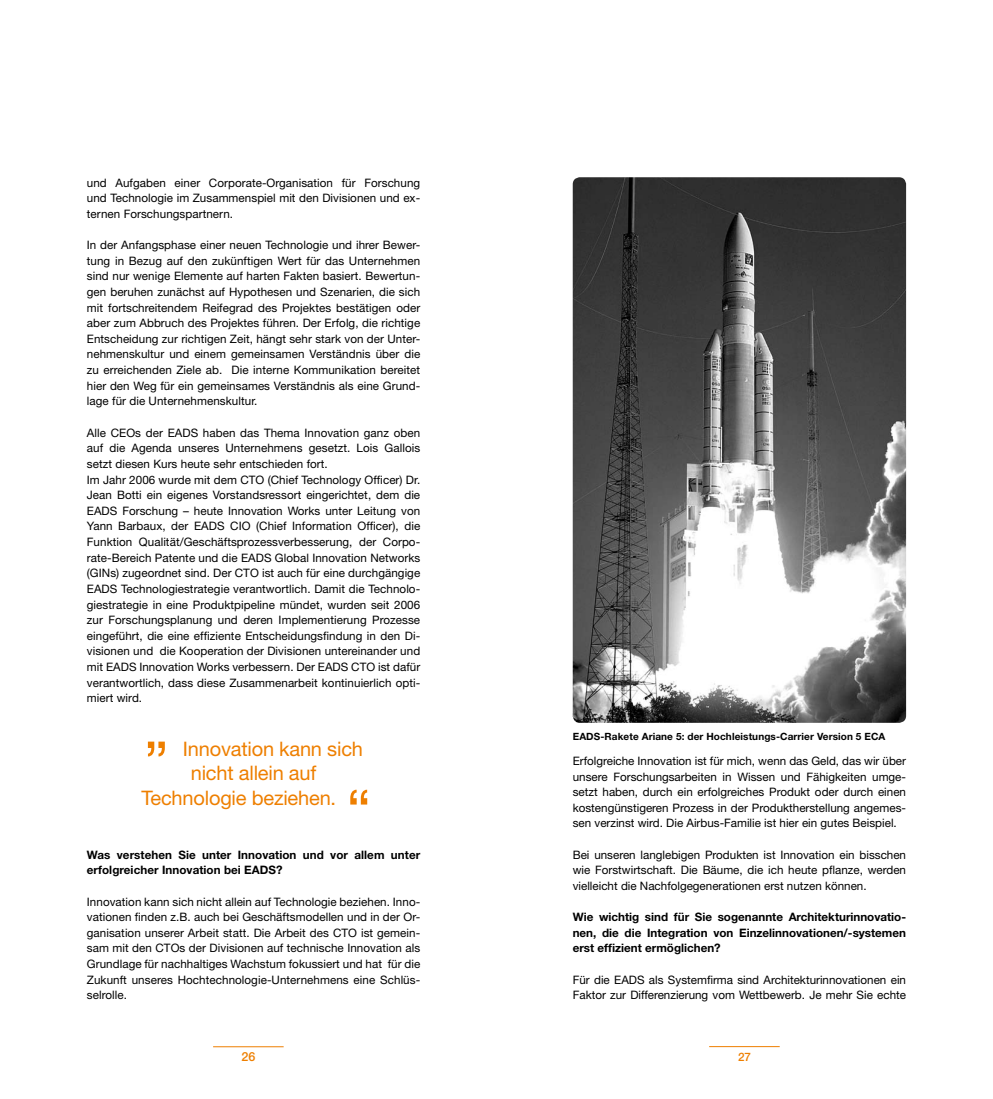
<style>
.page{position:relative;width:993px;height:1099px;background:#fff}
.page>*{position:absolute;margin:0;border:0;box-sizing:border-box;transform-origin:0 0}
.t1{font:57.5px "Helvetica Neue";color:#ee7f00}
.t2{font:20px "Helvetica Neue";letter-spacing:-.01em;color:#ee7f00}
.t3{font:500 12.5px "Helvetica Neue";color:#ee7f00}
.t4{font:11.62px/15.6px "Helvetica Neue";letter-spacing:.005em;color:#000;text-align:justify}
.t5{font:700 11.62px/15.6px "Helvetica Neue";letter-spacing:.005em;color:#000}
.t6{font:500 11.62px "Helvetica Neue";color:#ee7f00}
.t7{font:700 10px "Helvetica Neue";letter-spacing:.01em;color:#000}
</style>
<div class="page">
<img style="left:572px;top:177px;width:333px;height:545px">
<hr style="left:709px;top:1046px;width:70px;height:1px;background:#ee7f00">
<hr style="left:213px;top:1046px;width:70px;height:1px;background:#ee7f00">
<p class="t4" style="left:87px;top:174px;width:335px">und Aufgaben einer Corporate-Organisation für Forschung und Technologie im Zusammenspiel mit den Divisionen und ex&shy;ternen Forschungspartnern.</p>
<p class="t4" style="left:87px;top:237px;width:335px">In der Anfangsphase einer neuen Technologie und ihrer Bewer&shy;tung in Bezug auf den zukünftigen Wert für das Unternehmen sind nur wenige Elemente auf harten Fakten basiert. Bewertun&shy;gen beruhen zunächst auf Hypothesen und Szenarien, die sich mit fortschreitendem Reifegrad des Projektes bestätigen oder aber zum Abbruch des Projektes führen. Der Erfolg, die richtige Entscheidung zur richtigen Zeit, hängt sehr stark von der Unter&shy;nehmenskultur und einem gemeinsamen Verständnis über die zu erreichenden Ziele ab. Die interne Kommunikation bereitet hier den Weg für ein gemeinsames Verständnis als eine Grund&shy;lage für die Unternehmenskultur.</p>
<p class="t4" style="left:87px;top:424px;width:335px;text-align:left">Alle CEOs der EADS haben das Thema Innovation ganz oben auf die Agenda unseres Unternehmens gesetzt. Lois Gallois setzt diesen Kurs heute sehr entschieden fort.<br>Im Jahr 2006 wurde mit dem CTO (Chief Technology Officer) Dr.<br>Jean Botti ein eigenes Vorstandsressort eingerichtet, dem die EADS Forschung – heute Innovation Works unter Leitung von Yann Barbaux, der EADS CIO (Chief Information Officer), die Funktion Qualität/Geschäftsprozessverbesserung, der Corpo&shy;rate-Bereich Patente und die EADS Global Innovation Networks (GINs) zugeordnet sind. Der CTO ist auch für eine durchgängige EADS Technologiestrategie verantwortlich. Damit die Technolo&shy;giestrategie in eine Produktpipeline mündet, wurden seit 2006 zur Forschungsplanung und deren Implementierung Prozesse eingeführt, die eine effiziente Entscheidungsfindung in den Di&shy;visionen und die Kooperation der Divisionen untereinander und mit EADS Innovation Works verbessern. Der EADS CTO ist dafür verantwortlich, dass diese Zusammenarbeit kontinuierlich opti&shy;miert wird.</p>
<h1 class="t1" style="left:144px;top:693px;width:26px">„</h1>
<h2 class="t2" style="left:183px;top:736px;width:181px">Innovation kann sich</h2>
<h2 class="t2" style="left:191px;top:760px;width:127px">nicht allein auf</h2>
<h2 class="t2" style="left:141px;top:785px;width:196px">Technologie beziehen.</h2>
<h1 class="t1" style="left:346px;top:776px;width:26px">“</h1>
<p class="t5" style="left:87px;top:846px;width:335px">Was verstehen Sie unter Innovation und vor allem unter erfolgreicher Innovation bei EADS?</p>
<p class="t4" style="left:87px;top:893px;width:335px">Innovation kann sich nicht allein auf Technologie beziehen. Inno&shy;vationen finden z.B. auch bei Geschäftsmodellen und in der Or&shy;ganisation unserer Arbeit statt. Die Arbeit des CTO ist gemein&shy;sam mit den CTOs der Divisionen auf technische Innovation als Grundlage für nachhaltiges Wachstum fokussiert und hat für die Zukunft unseres Hochtechnologie-Unternehmens eine Schlüs&shy;selrolle.</p>
<p class="t7" style="left:572px;top:730px;width:314px">EADS-Rakete Ariane 5: der Hochleistungs-Carrier Version 5 ECA</p>
<p class="t4" style="left:572px;top:752px;width:335px">Erfolgreiche Innovation ist für mich, wenn das Geld, das wir über unsere Forschungsarbeiten in Wissen und Fähigkeiten umge&shy;setzt haben, durch ein erfolgreiches Produkt oder durch einen kostengünstigeren Prozess in der Produktherstellung angemes&shy;sen verzinst wird. Die Airbus-Familie ist hier ein gutes Beispiel.</p>
<p class="t4" style="left:572px;top:846px;width:335px">Bei unseren langlebigen Produkten ist Innovation ein bisschen wie Forstwirtschaft. Die Bäume, die ich heute pflanze, werden vielleicht die Nachfolgegenerationen erst nutzen können.</p>
<p class="t5" style="left:572px;top:909px;width:335px;text-align:justify">Wie wichtig sind für Sie sogenannte Architekturinnovatio&shy;nen, die die Integration von Einzelinnovationen/-systemen erst effizient ermöglichen?</p>
<p class="t4" style="left:572px;top:971px;width:335px">Für die EADS als Systemfirma sind Architekturinnovationen ein<br>Faktor zur Differenzierung vom Wettbewerb. Je mehr Sie echte</p>
<p class="t3" style="left:241px;top:1049px;width:15px">26</p>
<p class="t6" style="left:737px;top:1049px;width:14px">27</p>
</div>
